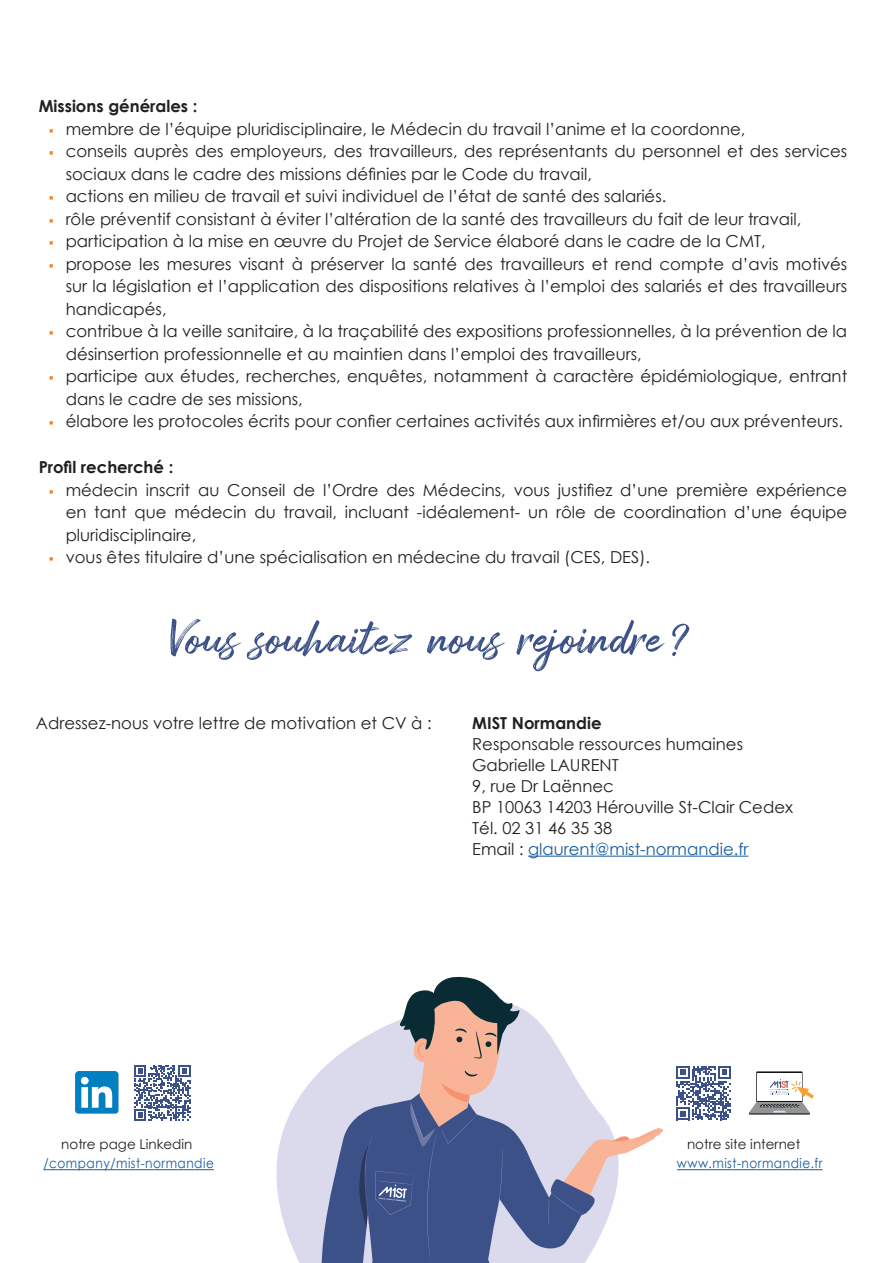
<style>
.page{position:relative;width:893px;height:1263px;background:#fff}
.page>*{position:absolute;margin:0;border:0;box-sizing:border-box;transform-origin:0 0}
.t1{font:16.5px/22.5px "Century Gothic";color:#231f20}
.t2{font:700 16.5px "Century Gothic";color:#231f20}
.t3{font:16.5px "Century Gothic";color:#175d9e}
.t4{font:13.5px "Century Gothic";letter-spacing:.04em;color:#175d9e;scale:.9 1}
.t5{font:13.5px "Century Gothic";color:#231f20}
.s1{color:#231f20}
</style>
<div class="page">
<hr style="left:528px;top:856px;width:220px;height:1px;background:#175d9e">
<svg style="left:170px;top:619px;width:519px;height:52px"></svg>
<hr style="left:677px;top:1169px;width:146px;height:1px;background:#175d9e">
<div style="left:756px;top:1071px;width:46px;height:31px;background:#101315"></div>
<div style="left:757px;top:1073px;width:44px;height:27px;background:#fff"></div>
<svg style="left:749px;top:1079px;width:65px;height:35px"></svg>
<svg style="left:276px;top:1071px;width:45px;height:192px;fill:#dbd9ec"></svg>
<svg style="left:321px;top:976px;width:342px;height:287px"></svg>
<hr style="left:43px;top:1169px;width:171px;height:1px;background:#175d9e">
<img style="left:76px;top:1072px;width:42px;height:42px">
<svg style="left:134px;top:1065px;width:56px;height:56px"></svg>
<svg style="left:676px;top:1066px;width:55px;height:54px"></svg>
<p class="t2" style="left:39px;top:94px;width:160px">Missions générales :</p>
<p class="t1" style="left:66px;top:117px;width:681px">membre de l’équipe pluridisciplinaire, le Médecin du travail l’anime et la coordonne,</p>
<p class="t1" style="left:66px;top:140px;width:783px">conseils auprès des employeurs, des travailleurs, des représentants du personnel et des services sociaux dans le cadre des missions définies par le Code du travail,</p>
<p class="t1" style="left:66px;top:185px;width:602px">actions en milieu de travail et suivi individuel de l’état de santé des salariés.</p>
<p class="t1" style="left:66px;top:207px;width:737px">rôle préventif consistant à éviter l’altération de la santé des travailleurs du fait de leur travail,</p>
<p class="t1" style="left:66px;top:230px;width:702px">participation à la mise en œuvre du Projet de Service élaboré dans le cadre de la CMT,</p>
<p class="t1" style="left:66px;top:252px;width:783px;text-align:justify">propose les mesures visant à préserver la santé des travailleurs et rend compte d’avis motivés sur la législation et l’application des dispositions relatives à l’emploi des salariés et des travailleurs handicapés,</p>
<p class="t1" style="left:66px;top:320px;width:783px">contribue à la veille sanitaire, à la traçabilité des expositions professionnelles, à la prévention de la désinsertion professionnelle et au maintien dans l’emploi des travailleurs,</p>
<p class="t1" style="left:66px;top:365px;width:783px">participe aux études, recherches, enquêtes, notamment à caractère épidémiologique, entrant dans le cadre de ses missions,</p>
<p class="t1" style="left:66px;top:410px;width:779px">élabore les protocoles écrits pour confier certaines activités aux infirmières et/ou aux préventeurs.</p>
<p class="t2" style="left:39px;top:455px;width:136px">Profil recherché :</p>
<p class="t1" style="left:66px;top:478px;width:783px;text-align:justify">médecin inscrit au Conseil de l’Ordre des Médecins, vous justifiez d’une première expérience en tant que médecin du travail, incluant -idéalement- un rôle de coordination d’une équipe pluridisciplinaire,</p>
<p class="t1" style="left:66px;top:546px;width:586px">vous êtes titulaire d’une spécialisation en médecine du travail (CES, DES).</p>
<p class="t1" style="left:36px;top:711px;width:397px">Adressez-nous votre lettre de motivation et CV à :</p>
<p class="t2" style="left:472px;top:710px;width:131px">MIST Normandie</p>
<p class="t1" style="left:472px;top:732px;width:272px">Responsable ressources humaines</p>
<p class="t1" style="left:472px;top:753px;width:148px">Gabrielle LAURENT</p>
<p class="t1" style="left:472px;top:774px;width:143px">9, rue Dr Laënnec</p>
<p class="t1" style="left:472px;top:795px;width:322px">BP 10063 14203 Hérouville St-Clair Cedex</p>
<p class="t1" style="left:472px;top:816px;width:141px">Tél. 02 31 46 35 38</p>
<p class="t3" style="left:472px;top:837px;width:278px"><span class="s1">Email :</span> glaurent@mist-normandie.fr</p>
<p class="t5" style="left:61px;top:1135px;width:133px">notre page Linkedin</p>
<p class="t4" style="left:43px;top:1154px;width:191px">/company/mist-normandie</p>
<p class="t5" style="left:687px;top:1135px;width:115px">notre site internet</p>
<p class="t4" style="left:677px;top:1154px;width:163px">www.mist-normandie.fr</p>
</div>
